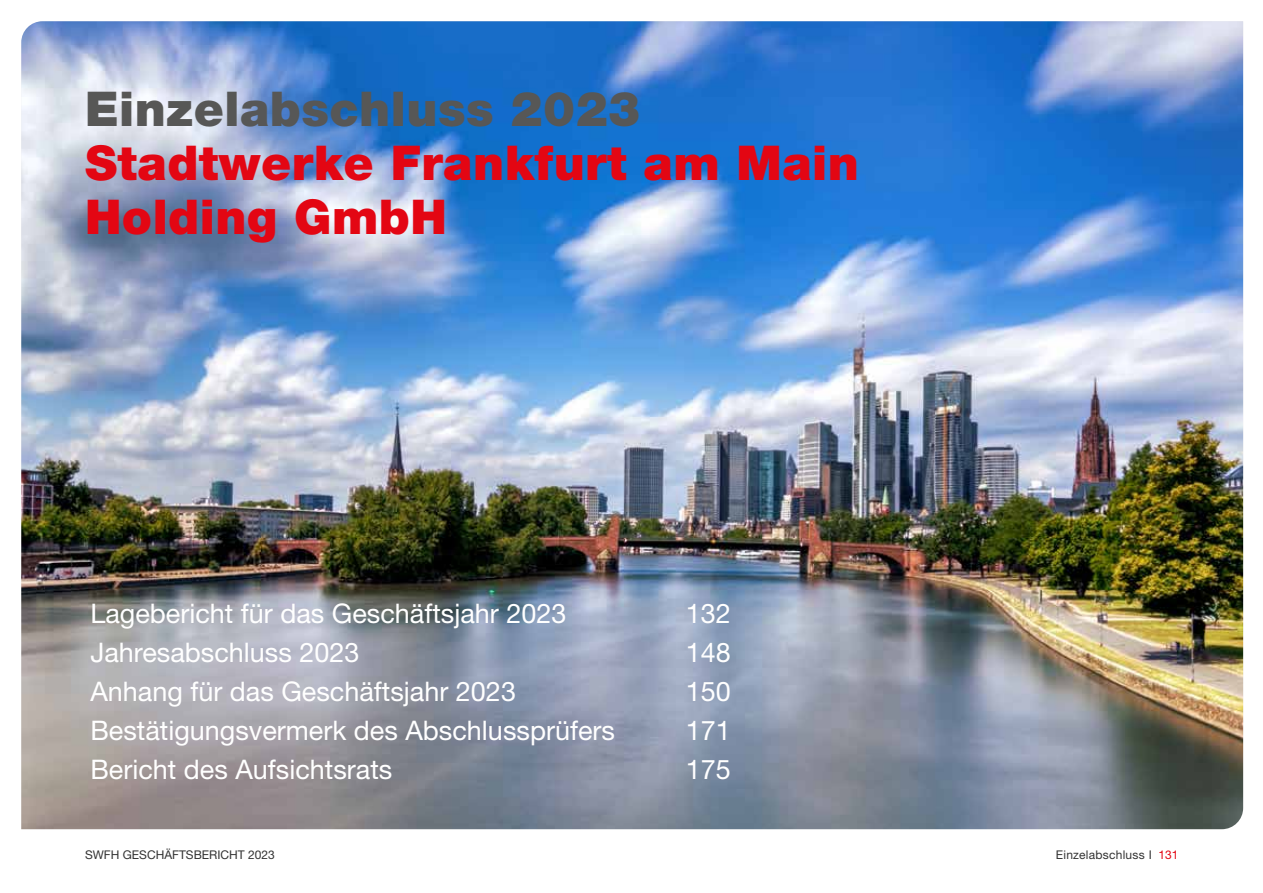
<style>
.page{position:relative;width:1263px;height:893px;background:#fff}
.page>*{position:absolute;margin:0;border:0;box-sizing:border-box;transform-origin:0 0}
.t1{font:900 48px/54px "Helvetica Neue LT Std";letter-spacing:.01em;color:#e30613}
.t2{font:900 48px "Helvetica Neue LT Std";letter-spacing:.01em;color:#575756}
.t3{font:27px "Helvetica Neue LT Std";color:#fff}
.t4{font:12px "Helvetica Neue LT Std";color:#333}
.t5{font:12px "Helvetica Neue LT Std";letter-spacing:.02em;color:#333}
.s1{color:#e30613}
</style>
<div class="page">
<img style="left:21px;top:21px;width:1222px;height:808px">
<h1 class="t2" style="left:85px;top:80px;width:557px">Einzelabschluss 2023</h1>
<h1 class="t1" style="left:85px;top:136px;width:775px">Stadtwerke Frankfurt am Main<br>Holding GmbH</h1>
<p class="t3" style="left:90px;top:597px;width:478px">Lagebericht für das Geschäftsjahr 2023</p>
<p class="t3" style="left:686px;top:597px;width:47px">132</p>
<p class="t3" style="left:90px;top:636px;width:271px">Jahresabschluss 2023</p>
<p class="t3" style="left:686px;top:636px;width:47px">148</p>
<p class="t3" style="left:90px;top:675px;width:427px">Anhang für das Geschäftsjahr 2023</p>
<p class="t3" style="left:686px;top:675px;width:47px">150</p>
<p class="t3" style="left:90px;top:714px;width:526px">Bestätigungsvermerk des Abschlussprüfers</p>
<p class="t3" style="left:686px;top:714px;width:47px">171</p>
<p class="t3" style="left:90px;top:753px;width:304px">Bericht des Aufsichtsrats</p>
<p class="t3" style="left:686px;top:753px;width:47px">175</p>
<p class="t4" style="left:85px;top:848px;width:191px">SWFH GESCHÄFTSBERICHT 2023</p>
<p class="t5" style="left:1056px;top:848px;width:124px">Einzelabschluss I <span class="s1">131</span></p>
</div>
